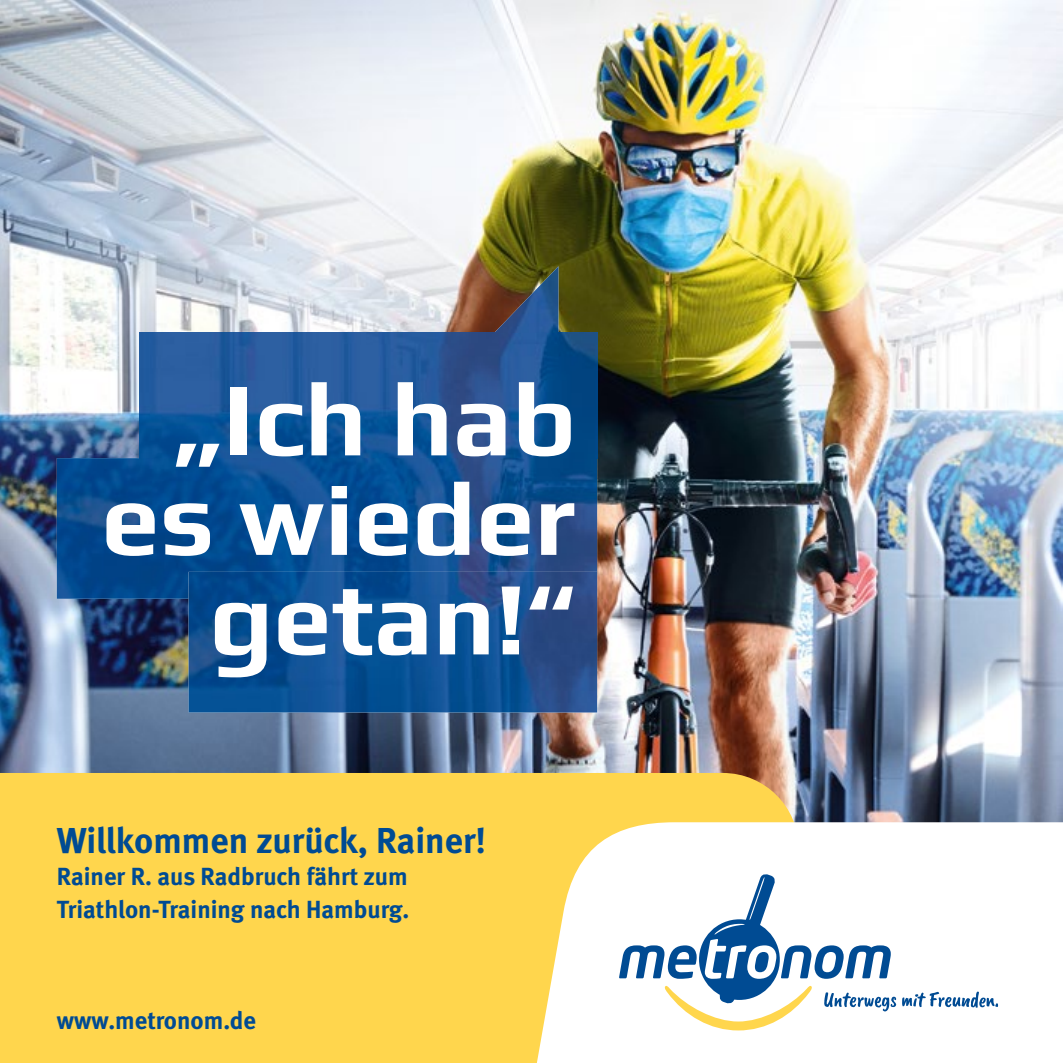
<style>
.page{position:relative;width:1063px;height:1063px;background:#fff}
.page>*{position:absolute;margin:0;border:0;box-sizing:border-box;transform-origin:0 0}
.t1{font:700 104.55px/99.4px "Play";color:#fff;text-align:right}
.t2{font:700 36px "Meta";color:#004b93}
.t3{font:700 24.75px/33px "Meta";color:#004b93}
</style>
<div class="page">
<img style="left:0;top:0;width:1063px;height:822px">
<div style="left:0;top:773px;width:799px;height:290px;background:#ffd64d"></div>
<svg style="left:533px;top:822px;width:530px;height:241px"></svg>
<svg style="left:619px;top:874px;width:379px;height:156px"></svg>
<img style="left:139px;top:333px;width:458px;height:125px">
<img style="left:57px;top:458px;width:540px;height:141px">
<img style="left:189px;top:572px;width:408px;height:141px">
<img style="left:494px;top:266px;width:64px;height:67px">
<h1 class="t1" style="left:101px;top:362px;width:476px">„Ich hab es wieder getan!“</h1>
<h2 class="t2" style="left:57px;top:818px;width:431px">Willkommen zurück, Rainer!</h2>
<p class="t3" style="left:57px;top:859px;width:354px">Rainer R. aus Radbruch fährt zum<br>Triathlon-Training nach Hamburg.</p>
<p class="t3" style="left:57px;top:1003px;width:201px">www.metronom.de</p>
</div>
